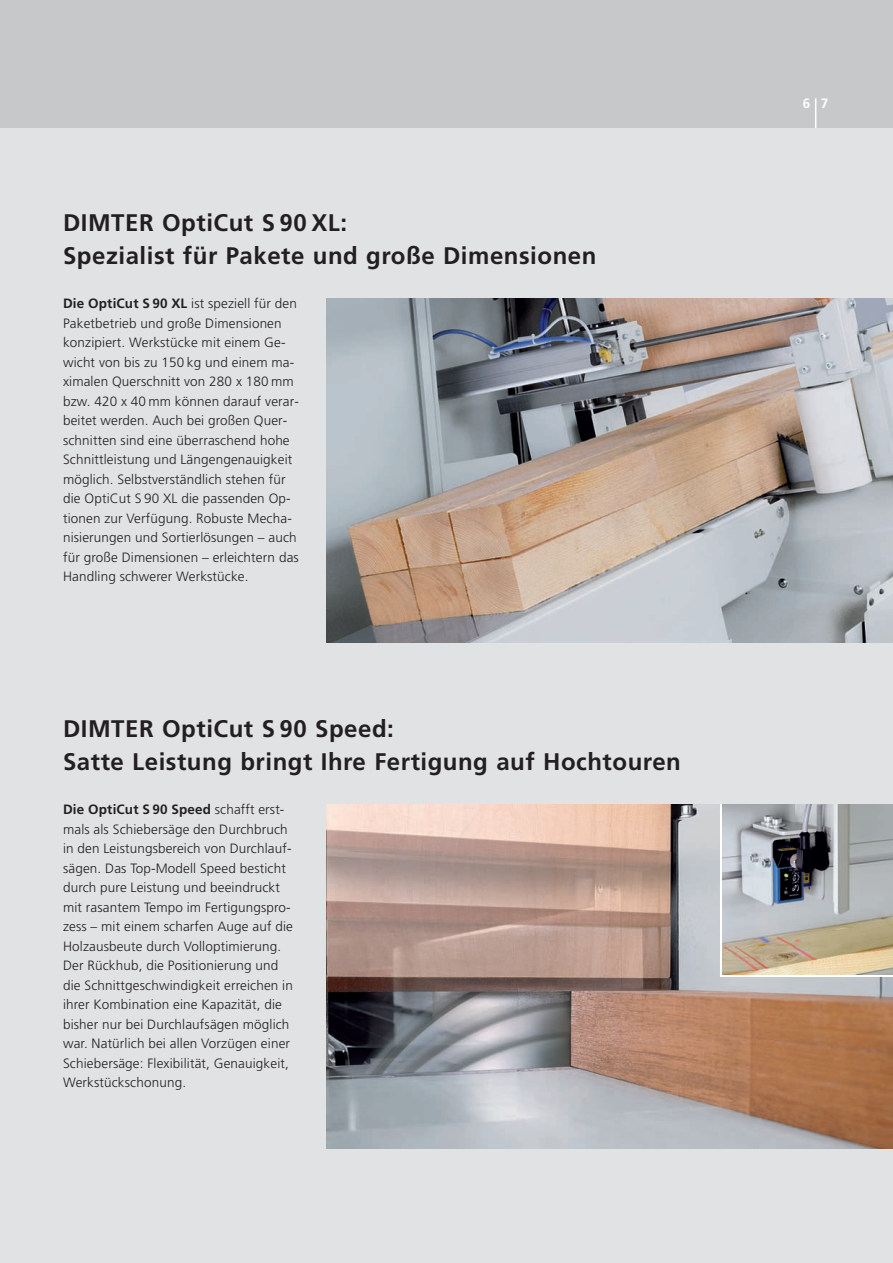
<style>
.page{position:relative;width:893px;height:1263px;background:#fff}
.page>*{position:absolute;margin:0;border:0;box-sizing:border-box;transform-origin:0 0}
.t1{font:700 24px/33px "Frutiger";letter-spacing:.02em;color:#231f20}
.t2{font:300 13.5px/19.5px "Frutiger";letter-spacing:.01em;color:#231f20}
.t3{font:700 13.5px "Frutiger";color:#fff}
.s1{font-weight:700}
</style>
<div class="page">
<div style="left:0;top:128px;width:893px;height:1135px;background:#e1e2e4"></div>
<img style="left:327px;top:804px;width:566px;height:344px">
<img style="left:327px;top:298px;width:566px;height:344px">
<svg style="left:720px;top:804px;width:173px;height:172px"></svg>
<img style="left:722px;top:804px;width:171px;height:170px">
<h1 class="t1" style="left:63px;top:208px;width:535px">DIMTER OptiCut S 90 XL:<br>Spezialist für Pakete und große Dimensionen</h1>
<p class="t2" style="left:63px;top:295px;width:237px"><span class="s1">Die OptiCut S 90 XL</span> ist speziell für den Paketbetrieb und große Dimensionen konzipiert. Werkstücke mit einem Ge&shy;wicht von bis zu 150 kg und einem ma&shy;ximalen Querschnitt von 280 x 180 mm bzw. 420 x 40 mm können darauf verar&shy;beitet werden. Auch bei großen Quer&shy;schnitten sind eine überraschend hohe Schnittleistung und Längengenauigkeit möglich. Selbstverständlich stehen für die OptiCut S 90 XL die passenden Op&shy;tionen zur Verfügung. Robuste Mecha&shy;nisierungen und Sortierlösungen – auch für große Dimensionen – erleichtern das Handling schwerer Werkstücke.</p>
<h1 class="t1" style="left:63px;top:714px;width:619px">DIMTER OptiCut S 90 Speed:<br>Satte Leistung bringt Ihre Fertigung auf Hochtouren</h1>
<p class="t2" style="left:63px;top:801px;width:231px"><span class="s1">Die OptiCut S 90 Speed</span> schafft erst&shy;mals als Schiebersäge den Durchbruch in den Leistungsbereich von Durchlauf&shy;sägen. Das Top-Modell Speed besticht durch pure Leistung und beeindruckt mit rasantem Tempo im Fertigungspro&shy;zess – mit einem scharfen Auge auf die Holzausbeute durch Volloptimierung.<br>Der Rückhub, die Positionierung und die Schnittgeschwindigkeit erreichen in ihrer Kombination eine Kapazität, die bisher nur bei Durchlaufsägen möglich war. Natürlich bei allen Vorzügen einer Schiebersäge: Flexibilität, Genauigkeit, Werkstückschonung.</p>
<p class="t3" style="left:803px;top:98px;width:27px">6 7</p>
</div>
